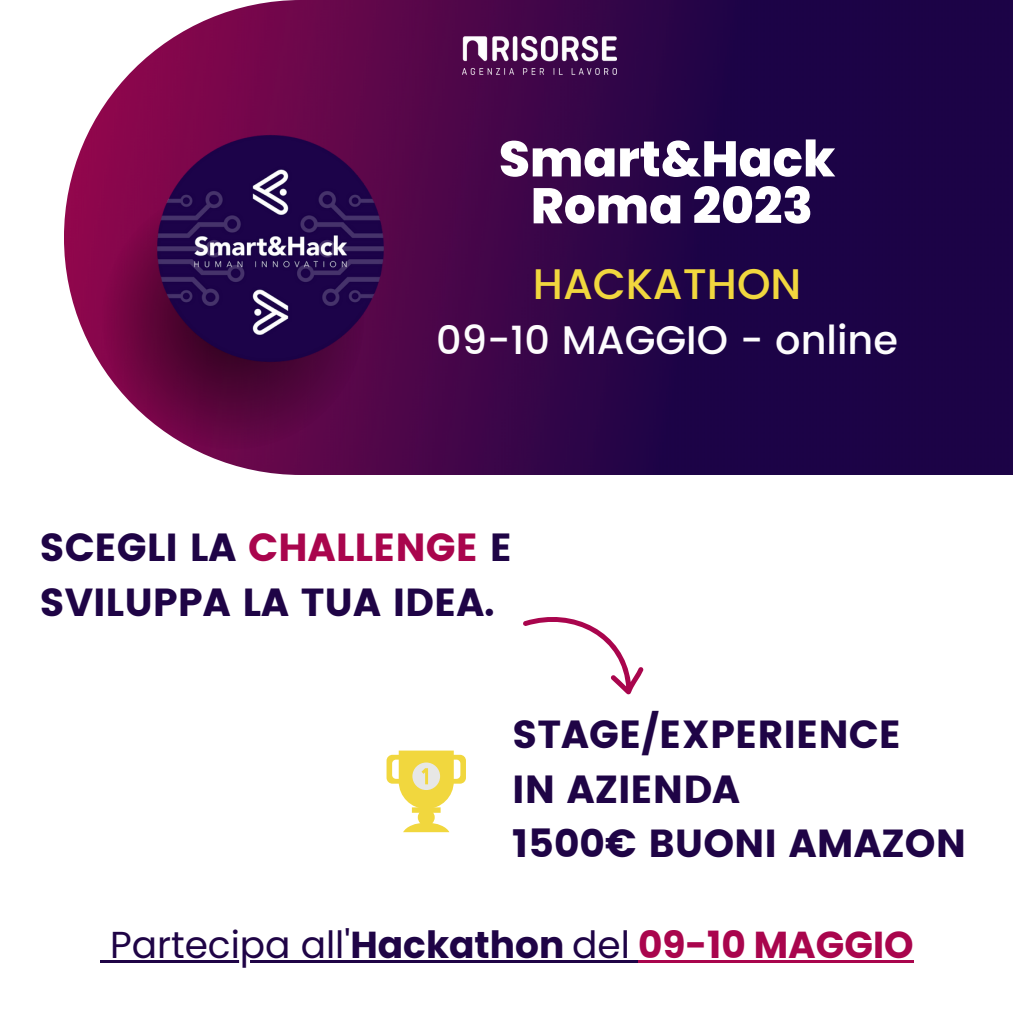
<style>
.page{position:relative;width:1013px;height:1013px;background:#fff}
.page>*{position:absolute;margin:0;border:0;box-sizing:border-box;transform-origin:0 0}
.t1{font:800 50px/46.9px "Poppins";color:#fff;text-align:center}
.t2{font:500 42.75px "Poppins";color:#f1d73e}
.t3{font:500 39.88px "Poppins";color:#fdfcfd}
.t4{font:39.12px/54.4px "Poppins";color:#1f0446}
.t5{font:37.5px "Poppins";color:#1f0446}
.s1{color:#a9054d}
.s2{font-weight:700}
.s3{font-weight:700;color:#a9054d}
</style>
<div class="page">
<img style="left:64px;top:0;width:948px;height:475px">
<img style="left:462px;top:36px;width:154px;height:39px">
<svg style="left:523px;top:617px;width:120px;height:77px"></svg>
<svg style="left:101px;top:186px;width:264px;height:264px;background:#761f55"></svg>
<img style="left:153px;top:131px;width:235px;height:235px">
<div style="left:418px;top:809px;width:17px;height:16px;background:#f1d73e;border-radius:50%"></div>
<div style="left:412px;top:807px;width:28px;height:5px;background:#f1d73e"></div>
<svg style="left:403px;top:822px;width:46px;height:10px"></svg>
<svg style="left:386px;top:750px;width:80px;height:59px"></svg>
<svg style="left:100px;top:960px;width:10px;height:2px"></svg>
<hr style="left:110px;top:960px;width:191px;height:2px;background:#1f0446">
<hr style="left:301px;top:960px;width:49px;height:2px;background:#1f0446">
<hr style="left:350px;top:960px;width:222px;height:2px;background:#1f0446">
<hr style="left:572px;top:960px;width:58px;height:2px;background:#1f0446">
<svg style="left:630px;top:960px;width:8px;height:2px"></svg>
<hr style="left:638px;top:960px;width:47px;height:2px;background:#a9054d">
<hr style="left:685px;top:960px;width:22px;height:2px;background:#a9054d">
<hr style="left:707px;top:960px;width:206px;height:2px;background:#a9054d">
<p class="t1" style="left:499px;top:135px;width:338px">Smart&amp;Hack<br>Roma 2023</p>
<p class="t2" style="left:533px;top:259px;width:270px">HACKATHON</p>
<p class="t3" style="left:436px;top:317px;width:463px">09-10 MAGGIO - online</p>
<p class="t4" style="left:39px;top:520px;width:474px">SCEGLI LA <span class="s1">CHALLENGE</span> E<br>SVILUPPA LA TUA IDEA.</p>
<p class="t4" style="left:512px;top:707px;width:455px">STAGE/EXPERIENCE<br>IN AZIENDA<br>1500€ BUONI AMAZON</p>
<p class="t5" style="left:110px;top:918px;width:805px">Partecipa all'<span class="s2">Hackathon</span> del <span class="s3">09-10 MAGGIO</span></p>
</div>
